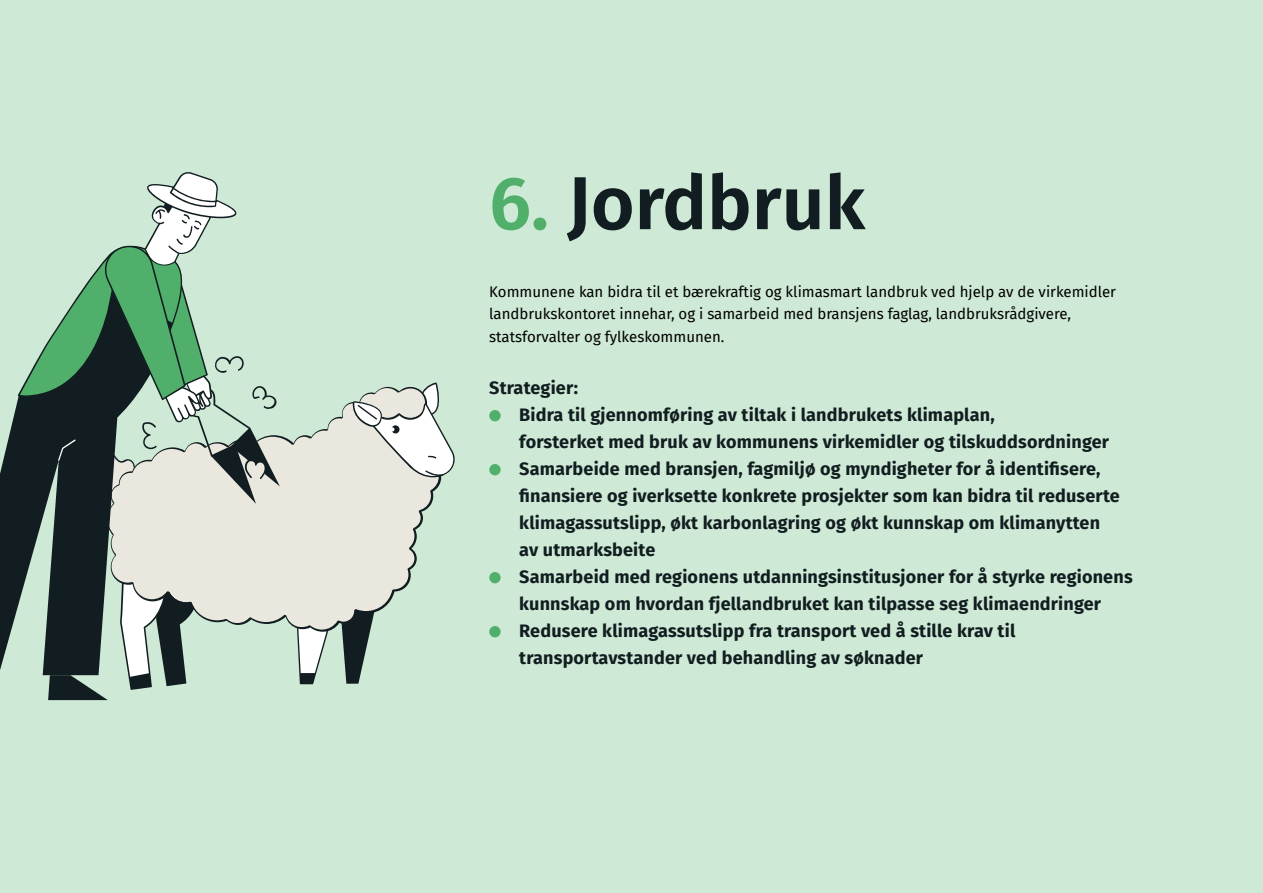
<style>
.page{position:relative;width:1263px;height:893px;background:#cee9d5}
.page>*{position:absolute;margin:0;border:0;box-sizing:border-box;transform-origin:0 0}
.t1{font:600 75px "Fira Sans";color:#111d20}
.t2{font:700 18px/27px "Fira Sans";letter-spacing:.01em;color:#111d20}
.t3{font:15px/22.5px "Fira Sans";color:#000}
.s1{color:#50b06b}
</style>
<div class="page">
<svg style="left:342px;top:632px;width:28px;height:52px"></svg>
<svg style="left:173px;top:402px;width:268px;height:230px;fill:#eae7df"></svg>
<svg style="left:129px;top:543px;width:74px;height:147px"></svg>
<svg style="left:297px;top:611px;width:37px;height:73px"></svg>
<svg style="left:352px;top:383px;width:103px;height:94px"></svg>
<svg style="left:48px;top:685px;width:60px;height:15px"></svg>
<svg style="left:0;top:395px;width:173px;height:290px"></svg>
<svg style="left:18px;top:172px;width:262px;height:332px"></svg>
<div style="left:489px;top:410px;width:12px;height:11px;background:#50b06b;border-radius:50%"></div>
<div style="left:489px;top:464px;width:12px;height:11px;background:#50b06b;border-radius:50%"></div>
<div style="left:489px;top:572px;width:12px;height:11px;background:#50b06b;border-radius:50%"></div>
<div style="left:489px;top:626px;width:12px;height:11px;background:#50b06b;border-radius:50%"></div>
<p class="t1" style="left:489px;top:141px;width:377px"><span class="s1">6.</span> Jordbruk</p>
<p class="t3" style="left:489px;top:280px;width:628px">Kommunene kan bidra til et bærekraftig og klimasmart landbruk ved hjelp av de virkemidler landbrukskontoret innehar, og i samarbeid med bransjens faglag, landbruksrådgivere, statsforvalter og fylkeskommunen.</p>
<p class="t2" style="left:489px;top:373px;width:90px">Strategier:</p>
<p class="t2" style="left:519px;top:400px;width:477px">Bidra til gjennomføring av tiltak i landbrukets klimaplan,</p>
<p class="t2" style="left:519px;top:427px;width:591px">forsterket med bruk av kommunens virkemidler og tilskuddsordninger</p>
<p class="t2" style="left:519px;top:454px;width:602px">Samarbeide med bransjen, fagmiljø og myndigheter for å identifisere, finansiere og iverksette konkrete prosjekter som kan bidra til reduserte klimagassutslipp, økt karbonlagring og økt kunnskap om klimanytten</p>
<p class="t2" style="left:519px;top:535px;width:138px">av utmarksbeite</p>
<p class="t2" style="left:519px;top:562px;width:615px">Samarbeid med regionens utdanningsinstitusjoner for å styrke regionens kunnskap om hvordan fjellandbruket kan tilpasse seg klimaendringer</p>
<p class="t2" style="left:519px;top:616px;width:498px">Redusere klimagassutslipp fra transport ved å stille krav til transportavstander ved behandling av søknader</p>
</div>
